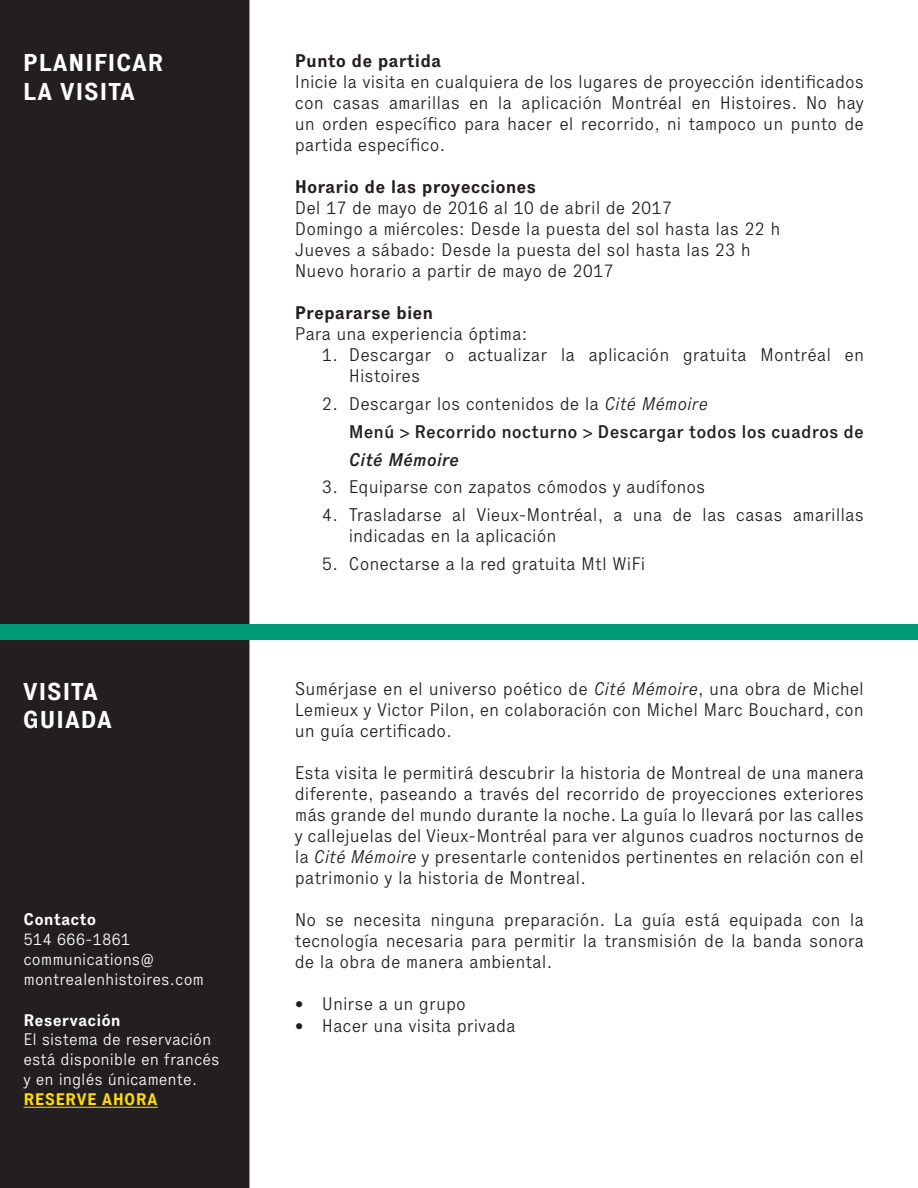
<style>
.page{position:relative;width:918px;height:1188px;background:#fff}
.page>*{position:absolute;margin:0;border:0;box-sizing:border-box;transform-origin:0 0}
.t1{font:700 24px "Executive 75";letter-spacing:.015em;color:#fff}
.t2{font:300 18px/21px "Executive 45";color:#231f20;text-align:justify}
.t3{font:700 18px "Executive 75";color:#231f20}
.t4{font:500 18px "Executive 65";color:#231f20}
.t5{font:18px "Executive 66 Medium It";color:#231f20}
.t6{font:300 16.5px/19.8px "Executive 45";color:#fff}
.t7{font:700 16.5px "Executive 75";color:#fff}
.t8{font:700 16.5px "Executive 75";letter-spacing:.015em;color:#ffdc01}
.s1{font-family:"Executive 46 Light It";font-weight:400}
</style>
<div class="page">
<div style="left:1px;top:1px;width:248px;height:1186px;background:#231f20"></div>
<div style="left:0;top:0;width:249px;height:1188px;border:2px solid #231f20"></div>
<div style="left:0;top:624px;width:918px;height:16px;background:#009c77"></div>
<hr style="left:24px;top:1107px;width:134px;height:1px;background:#ffdc01">
<p class="t1" style="left:23px;top:48px;width:142px">PLANIFICAR</p>
<p class="t1" style="left:23px;top:76px;width:114px">LA VISITA</p>
<p class="t1" style="left:23px;top:676px;width:77px">VISITA</p>
<p class="t1" style="left:23px;top:705px;width:91px">GUIADA</p>
<p class="t7" style="left:24px;top:909px;width:74px">Contacto</p>
<p class="t6" style="left:24px;top:929px;width:108px">514 666-1861</p>
<p class="t6" style="left:24px;top:949px;width:182px">communications@ montrealenhistoires.com</p>
<p class="t7" style="left:24px;top:1009px;width:99px">Reservación</p>
<p class="t6" style="left:24px;top:1030px;width:198px">El sistema de reservación está disponible en francés y en inglés únicamente.</p>
<p class="t8" style="left:24px;top:1088px;width:135px">RESERVE AHORA</p>
<p class="t3" style="left:295px;top:49px;width:148px">Punto de partida</p>
<p class="t2" style="left:295px;top:71px;width:571px">Inicie la visita en cualquiera de los lugares de proyección identificados con casas amarillas en la aplicación Montréal en Histoires. No hay un orden específico para hacer el recorrido, ni tampoco un punto de partida específico.</p>
<p class="t3" style="left:295px;top:175px;width:243px">Horario de las proyecciones</p>
<p class="t2" style="left:295px;top:198px;width:379px">Del 17 de mayo de 2016 al 10 de abril de 2017</p>
<p class="t2" style="left:295px;top:219px;width:487px">Domingo a miércoles: Desde la puesta del sol hasta las 22 h</p>
<p class="t2" style="left:295px;top:240px;width:458px">Jueves a sábado: Desde la puesta del sol hasta las 23 h</p>
<p class="t2" style="left:295px;top:261px;width:320px">Nuevo horario a partir de mayo de 2017</p>
<p class="t3" style="left:295px;top:301px;width:140px">Prepararse bien</p>
<p class="t2" style="left:295px;top:324px;width:234px">Para una experiencia óptima:</p>
<p class="t2" style="left:349px;top:345px;width:517px;text-indent:-27px">1. Descargar o actualizar la aplicación gratuita Montréal en<br>Histoires</p>
<p class="t2" style="left:322px;top:393px;width:388px">2. Descargar los contenidos de la <span class="s1">Cité Mémoire</span></p>
<p class="t4" style="left:349px;top:421px;width:517px">Menú &gt; Recorrido nocturno &gt; Descargar todos los cuadros de</p>
<p class="t5" style="left:349px;top:448px;width:112px">Cité Mémoire</p>
<p class="t2" style="left:322px;top:477px;width:385px">3. Equiparse con zapatos cómodos y audífonos</p>
<p class="t2" style="left:349px;top:504px;width:517px;text-indent:-27px">4. Trasladarse al Vieux-Montréal, a una de las casas amarillas indicadas en la aplicación</p>
<p class="t2" style="left:322px;top:553px;width:325px">5. Conectarse a la red gratuita Mtl WiFi</p>
<p class="t2" style="left:295px;top:678px;width:571px">Sumérjase en el universo poético de <span class="s1">Cité Mémoire</span>, una obra de Michel Lemieux y Victor Pilon, en colaboración con Michel Marc Bouchard, con un guía certificado.</p>
<p class="t2" style="left:295px;top:762px;width:571px">Esta visita le permitirá descubrir la historia de Montreal de una manera diferente, paseando a través del recorrido de proyecciones exteriores más grande del mundo durante la noche. La guía lo llevará por las calles y callejuelas del Vieux-Montréal para ver algunos cuadros nocturnos de la <span class="s1">Cité Mémoire</span> y presentarle contenidos pertinentes en relación con el patrimonio y la historia de Montreal.</p>
<p class="t2" style="left:295px;top:909px;width:571px">No se necesita ninguna preparación. La guía está equipada con la tecnología necesaria para permitir la transmisión de la banda sonora de la obra de manera ambiental.</p>
<p class="t2" style="left:295px;top:993px;width:173px">• Unirse a un grupo</p>
<p class="t2" style="left:295px;top:1015px;width:222px">• Hacer una visita privada</p>
</div>
